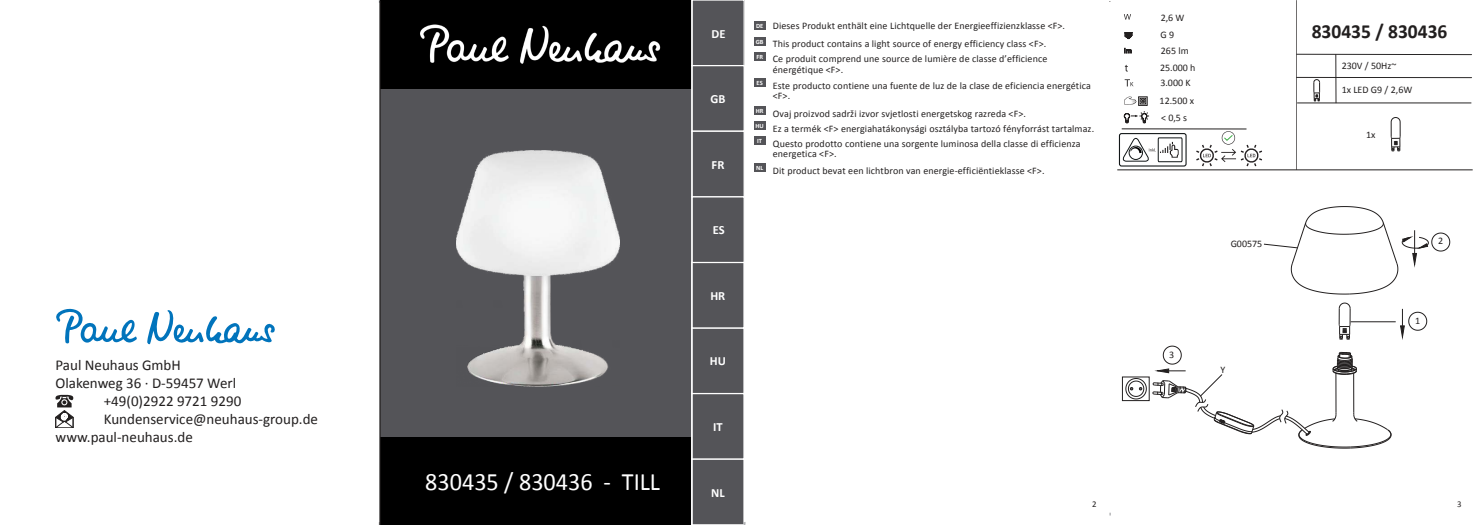
<style>
.page{position:relative;width:1475px;height:525px;background:#fff}
.page>*{position:absolute;margin:0;border:0;box-sizing:border-box;transform-origin:0 0}
.t1{font:25px "Calibri";color:#fff}
.t2{font:700 20px "Calibri";color:#221f1f}
.t3{font:15px "Calibri";color:#221f1f}
.t4{font:700 12.5px "Calibri";color:#fff}
.t5{font:10px/16.5px "Calibri";letter-spacing:.01em;color:#221f1f}
.t6{font:8.75px "Calibri";color:#221f1f}
.t7{font:700 6.5px "Calibri";color:#fff}
</style>
<div class="page">
<hr style="left:1350px;top:321px;width:45px;height:1px;background:#221f1f">
<svg style="left:1263px;top:206px;width:186px;height:88px"></svg>
<svg style="left:1400px;top:309px;width:26px;height:28px"></svg>
<hr style="left:1295px;top:0;width:1px;height:170px;background:#221f1f">
<hr style="left:1296px;top:103px;width:174px;height:1px;background:#221f1f">
<hr style="left:1296px;top:77px;width:175px;height:1px;background:#221f1f">
<svg style="left:1295px;top:54px;width:176px;height:1px"></svg>
<hr style="left:1335px;top:55px;width:1px;height:48px;background:#221f1f">
<hr style="left:1117px;top:169px;width:355px;height:1px;background:#221f1f">
<hr style="left:1121px;top:128px;width:125px;height:1px;background:#221f1f">
<div style="left:1138px;top:97px;width:9px;height:8px;border:1px solid #221f1f"></div>
<svg style="left:1124px;top:96px;width:21px;height:9px"></svg>
<svg style="left:1123px;top:111px;width:25px;height:12px"></svg>
<svg style="left:1124px;top:65px;width:3px;height:6px"></svg>
<svg style="left:1124px;top:79px;width:9px;height:7px"></svg>
<svg style="left:1124px;top:48px;width:7px;height:5px"></svg>
<svg style="left:1124px;top:32px;width:9px;height:7px"></svg>
<svg style="left:1124px;top:14px;width:6px;height:6px"></svg>
<div style="left:1122px;top:377px;width:26px;height:23px;border:1px solid #221f1f"></div>
<svg style="left:1125px;top:378px;width:21px;height:21px"></svg>
<svg style="left:1313px;top:79px;width:7px;height:23px"></svg>
<svg style="left:1390px;top:117px;width:10px;height:35px"></svg>
<svg style="left:1152px;top:302px;width:238px;height:146px"></svg>
<svg style="left:1196px;top:131px;width:65px;height:35px"></svg>
<div style="left:380px;top:436px;width:319px;height:88px;background:#000"></div>
<img style="left:380px;top:0;width:311px;height:89px">
<div style="left:380px;top:89px;width:319px;height:347px;background:#545458"></div>
<hr style="left:379px;top:1px;width:1px;height:523px;background:#221f1f">
<img style="left:456px;top:151px;width:164px;height:235px">
<div style="left:1118px;top:133px;width:68px;height:33px;border:1px solid #111617;border-radius:2px"></div>
<svg style="left:1122px;top:137px;width:60px;height:25px"></svg>
<svg style="left:56px;top:309px;width:219px;height:35px"></svg>
<svg style="left:56px;top:394px;width:18px;height:33px"></svg>
<div style="left:691px;top:327px;width:53px;height:67px;background:#545458;border:1px solid #fff"></div>
<div style="left:691px;top:393px;width:53px;height:66px;background:#545458;border:1px solid #fff"></div>
<div style="left:691px;top:459px;width:53px;height:65px;background:#545458"></div>
<div style="left:691px;top:458px;width:53px;height:66px;border:1px solid #fff"></div>
<div style="left:691px;top:261px;width:53px;height:67px;background:#545458;border:1px solid #fff"></div>
<div style="left:691px;top:0;width:53px;height:66px;background:#545458"></div>
<div style="left:691px;top:0;width:53px;height:66px;border:1px solid #fff"></div>
<div style="left:691px;top:65px;width:53px;height:67px;background:#545458;border:1px solid #fff"></div>
<div style="left:691px;top:130px;width:53px;height:67px;background:#545458;border:1px solid #fff"></div>
<div style="left:691px;top:196px;width:53px;height:67px;background:#545458;border:1px solid #fff"></div>
<hr style="left:691px;top:0;width:1px;height:524px;background:#fff">
<div style="left:753px;top:22px;width:12px;height:8px;background:#545458"></div>
<div style="left:753px;top:37px;width:12px;height:8px;background:#545458"></div>
<div style="left:753px;top:52px;width:12px;height:8px;background:#545458"></div>
<div style="left:753px;top:79px;width:12px;height:8px;background:#545458"></div>
<div style="left:753px;top:106px;width:12px;height:8px;background:#545458"></div>
<div style="left:753px;top:121px;width:12px;height:8px;background:#545458"></div>
<div style="left:753px;top:137px;width:12px;height:8px;background:#545458"></div>
<div style="left:753px;top:164px;width:12px;height:8px;background:#545458"></div>
<h3 class="t3" style="left:56px;top:355px;width:127px">Paul Neuhaus GmbH</h3>
<h3 class="t3" style="left:56px;top:373px;width:182px">Olakenweg 36 · D-59457 Werl</h3>
<h3 class="t3" style="left:104px;top:391px;width:139px">+49(0)2922 9721 9290</h3>
<h3 class="t3" style="left:104px;top:409px;width:216px">Kundenservice@neuhaus-group.de</h3>
<h3 class="t3" style="left:56px;top:427px;width:139px">www.paul-neuhaus.de</h3>
<h1 class="t1" style="left:425px;top:466px;width:236px">830435 / 830436 - TILL</h1>
<p class="t4" style="left:711px;top:26px;width:15px">DE</p>
<p class="t4" style="left:710px;top:91px;width:16px">GB</p>
<p class="t4" style="left:711px;top:157px;width:14px">FR</p>
<p class="t4" style="left:712px;top:222px;width:13px">ES</p>
<p class="t4" style="left:710px;top:288px;width:16px">HR</p>
<p class="t4" style="left:709px;top:353px;width:18px">HU</p>
<p class="t4" style="left:713px;top:419px;width:11px">IT</p>
<p class="t4" style="left:711px;top:485px;width:15px">NL</p>
<p class="t7" style="left:756px;top:22px;width:9px">DE</p>
<p class="t7" style="left:755px;top:37px;width:9px">GB</p>
<p class="t7" style="left:756px;top:53px;width:8px">FR</p>
<p class="t7" style="left:756px;top:79px;width:8px">ES</p>
<p class="t7" style="left:755px;top:107px;width:9px">HR</p>
<p class="t7" style="left:755px;top:122px;width:10px">HU</p>
<p class="t7" style="left:757px;top:137px;width:6px">IT</p>
<p class="t7" style="left:756px;top:164px;width:9px">NL</p>
<p class="t5" style="left:772px;top:16px;width:294px;line-height:18.4px">Dieses Produkt enthält eine Lichtquelle der Energieeffizienzklasse &lt;F&gt;.<br>This product contains a light source of energy efficiency class &lt;F&gt;.</p>
<p class="t5" style="left:772px;top:54px;width:276px;line-height:10px">Ce produit comprend une source de lumière de classe d’efficience énergétique &lt;F&gt;.</p>
<p class="t5" style="left:772px;top:81px;width:319px;line-height:10px">Este producto contiene una fuente de luz de la clase de eficiencia energética &lt;F&gt;.</p>
<p class="t5" style="left:772px;top:105px;width:323px;line-height:15.2px">Ovaj proizvod sadrži izvor svjetlosti energetskog razreda &lt;F&gt;.<br>Ez a termék &lt;F&gt; energiahatákonysági osztályba tartozó fényforrást tartalmaz.<br>Questo prodotto contiene una sorgente luminosa della classe di efficienza</p>
<p class="t5" style="left:772px;top:145px;width:273px;line-height:17px">energetica &lt;F&gt;.<br>Dit product bevat een lichtbron van energie-efficiëntieklasse &lt;F&gt;.</p>
<p class="t5" style="left:1160px;top:9px;width:30px">2,6 W<br>G 9<br>265 lm</p>
<p class="t5" style="left:1159px;top:60px;width:37px;line-height:15.4px">25.000 h<br>3.000 K</p>
<p class="t5" style="left:1160px;top:110px;width:28px">&lt; 0,5 s</p>
<p class="t5" style="left:1159px;top:92px;width:36px">12.500 x</p>
<h2 class="t2" style="left:1311px;top:19px;width:137px">830435 / 830436</h2>
<p class="t5" style="left:1341px;top:58px;width:56px">230V / 50Hz~</p>
<p class="t5" style="left:1341px;top:82px;width:72px">1x LED G9 / 2,6W</p>
<p class="t5" style="left:1365px;top:126px;width:11px">1x</p>
<p class="t5" style="left:1169px;top:346px;width:7px">3</p>
<p class="t5" style="left:1230px;top:236px;width:33px">G00575</p>
<p class="t5" style="left:1437px;top:233px;width:7px">2</p>
<p class="t5" style="left:1220px;top:361px;width:6px">Y</p>
<p class="t5" style="left:1414px;top:312px;width:7px">1</p>
<p class="t6" style="left:1091px;top:498px;width:6px">2</p>
<p class="t6" style="left:1456px;top:498px;width:6px">3</p>
</div>
